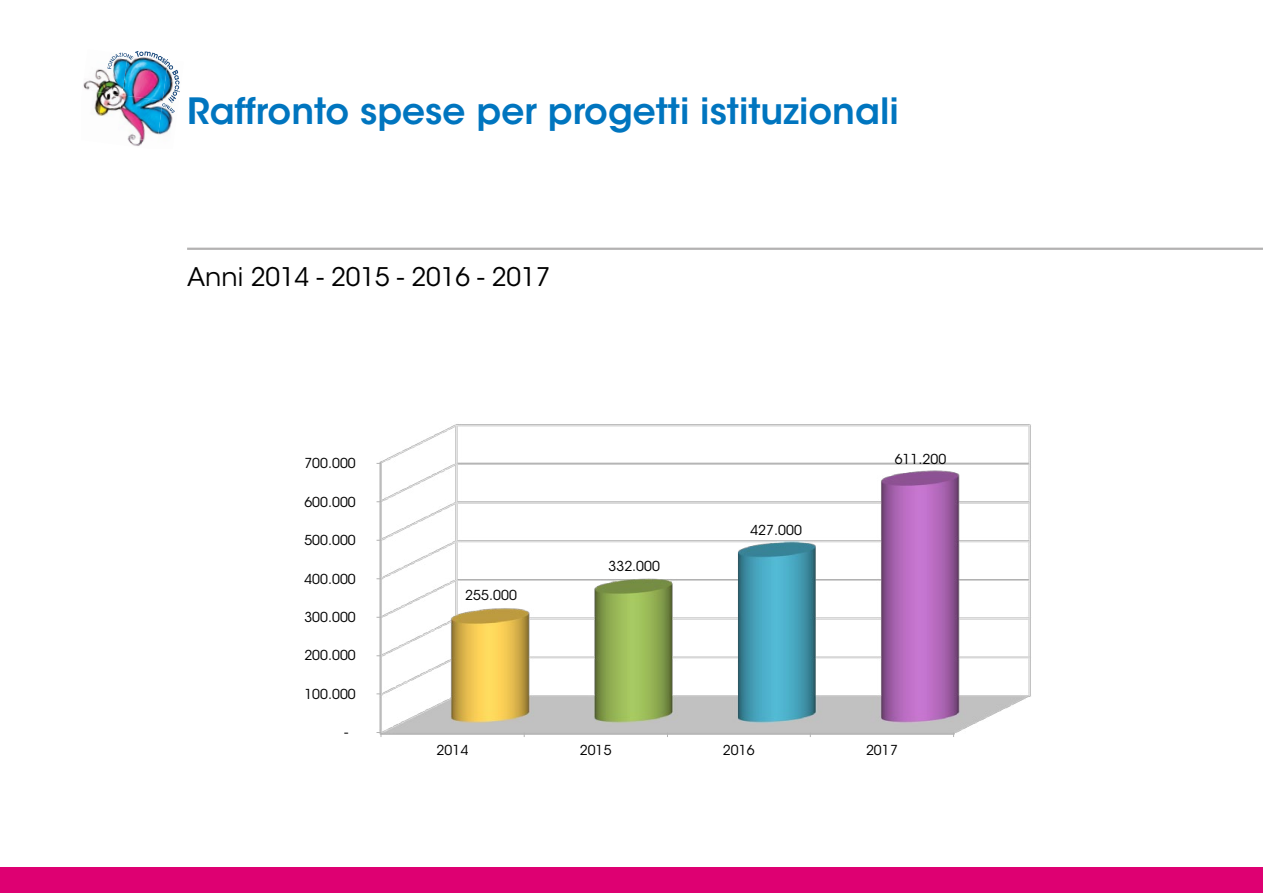
<style>
.page{position:relative;width:1263px;height:893px;background:#fff}
.page>*{position:absolute;margin:0;border:0;box-sizing:border-box;transform-origin:0 0}
.t1{font:600 36px "ITC Avant Garde Std";color:#0075bf}
.t2{font:25.5px "ITC Avant Garde Std";color:#000}
.t3{font:13.65px "ITC Avant Garde Std";color:#000}
</style>
<div class="page">
<div style="left:0;top:867px;width:1263px;height:26px;background:#de0072"></div>
<hr style="left:187px;top:248px;width:1076px;height:2px;background:#b3b2b2">
<img style="left:83px;top:66px;width:25px;height:24px">
<img style="left:163px;top:113px;width:10px;height:21px">
<img style="left:94px;top:90px;width:14px;height:27px">
<img style="left:122px;top:113px;width:41px;height:22px">
<img style="left:122px;top:132px;width:35px;height:14px">
<img style="left:108px;top:51px;width:72px;height:62px">
<img style="left:378px;top:424px;width:653px;height:311px">
<svg style="left:376px;top:732px;width:6px;height:5px"></svg>
<h1 class="t1" style="left:187px;top:89px;width:713px">Raffronto spese per progetti istituzionali</h1>
<h2 class="t2" style="left:187px;top:261px;width:365px">Anni 2014 - 2015 - 2016 - 2017</h2>
<p class="t3" style="left:304px;top:455px;width:53px">700.000</p>
<p class="t3" style="left:304px;top:493px;width:53px">600.000</p>
<p class="t3" style="left:304px;top:532px;width:53px">500.000</p>
<p class="t3" style="left:304px;top:570px;width:53px">400.000</p>
<p class="t3" style="left:304px;top:609px;width:53px">300.000</p>
<p class="t3" style="left:304px;top:647px;width:53px">200.000</p>
<p class="t3" style="left:304px;top:685px;width:53px">100.000</p>
<p class="t3" style="left:344px;top:724px;width:5px">-</p>
<p class="t3" style="left:465px;top:586px;width:53px">255.000</p>
<p class="t3" style="left:608px;top:558px;width:53px">332.000</p>
<p class="t3" style="left:750px;top:521px;width:53px">427.000</p>
<p class="t3" style="left:895px;top:451px;width:53px">611.200</p>
<p class="t3" style="left:437px;top:742px;width:33px">2014</p>
<p class="t3" style="left:580px;top:742px;width:33px">2015</p>
<p class="t3" style="left:723px;top:742px;width:33px">2016</p>
<p class="t3" style="left:866px;top:742px;width:33px">2017</p>
</div>
